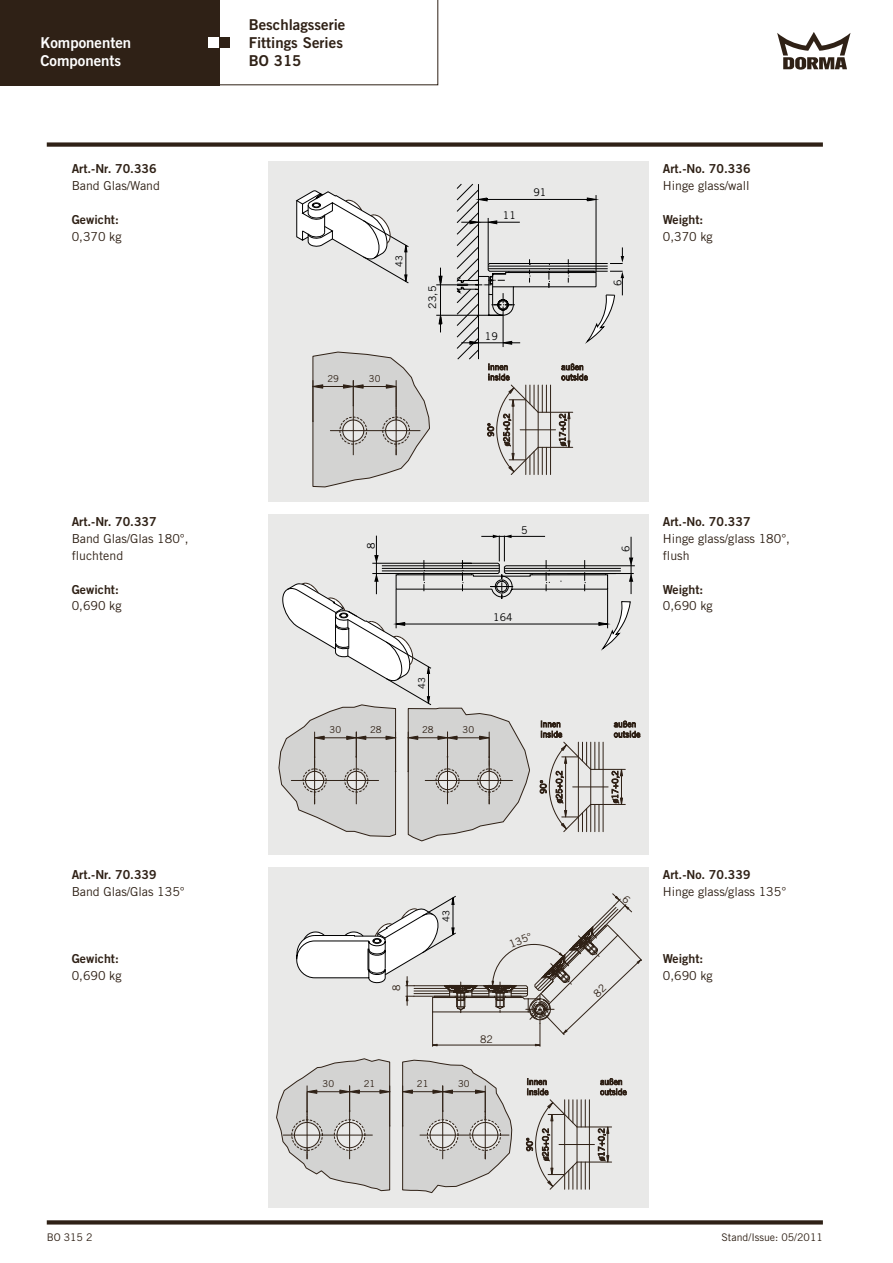
<style>
.page{position:relative;width:893px;height:1263px;background:#fff}
.page>*{position:absolute;margin:0;border:0;box-sizing:border-box;transform-origin:0 0}
.t1{font:15px/18px "Trade Gothic Bold Two";color:#2f2116}
.t2{font:15px/18px "Trade Gothic Bold Two";color:#fff}
.t3{font:12.3px/16.8px "Trade Gothic";color:#2f2116}
.t4{font:12.3px "Trade Gothic Bold Two";color:#2f2116}
.t5{font:10.65px "Trade Gothic";color:#000}
.t6{font:10.5px "Trade Gothic";color:#2f2116}
.t7{font:10.5px "Trade Gothic";color:#000}
.t8{font:9.6px "Trade Gothic";color:#2f2116}
.t9{font:9.6px "Trade Gothic";color:#000}
.t10{font:9.45px "Trade Gothic";color:#2f2116}
.t11{font:8.4px/10.2px "Trade Gothic";color:#2f2116}
</style>
<div class="page">
<div style="left:47px;top:142px;width:776px;height:5px;background:#2f2116"></div>
<div style="left:47px;top:1220px;width:776px;height:5px;background:#2f2116"></div>
<div style="left:268px;top:162px;width:380px;height:340px;background:#e9e9e8"></div>
<div style="left:268px;top:514px;width:380px;height:341px;background:#e9e9e8"></div>
<div style="left:268px;top:867px;width:380px;height:341px;background:#e9e9e8"></div>
<svg style="left:312px;top:352px;width:118px;height:135px"></svg>
<svg style="left:386px;top:420px;width:21px;height:21px"></svg>
<div style="left:385px;top:420px;width:22px;height:22px;border:1px solid #2f2116;border-radius:50%"></div>
<div style="left:382px;top:417px;width:28px;height:27px;border:1px dashed #2f2116;border-radius:50%"></div>
<hr style="left:330px;top:430px;width:90px;height:1px;background:#2f2116">
<hr style="left:396px;top:387px;width:1px;height:68px;background:#2f2116">
<hr style="left:353px;top:405px;width:1px;height:50px;background:#2f2116">
<svg style="left:436px;top:183px;width:188px;height:177px"></svg>
<hr style="left:548px;top:573px;width:86px;height:1px;background:#000">
<hr style="left:549px;top:566px;width:86px;height:1px;background:#000">
<svg style="left:296px;top:190px;width:113px;height:94px"></svg>
<svg style="left:219px;top:0;width:219px;height:85px"></svg>
<div style="left:0;top:0;width:219px;height:85px;background:#2f2116"></div>
<div style="left:208px;top:37px;width:11px;height:11px;background:#fff"></div>
<div style="left:219px;top:37px;width:11px;height:11px;background:#2f2116"></div>
<svg style="left:777px;top:32px;width:73px;height:38px"></svg>
<svg style="left:496px;top:385px;width:77px;height:90px"></svg>
<svg style="left:279px;top:535px;width:354px;height:306px"></svg>
<svg style="left:276px;top:893px;width:366px;height:332px"></svg>
<p class="t2" style="left:40px;top:35px;width:92px">Komponenten<br>Components</p>
<p class="t1" style="left:249px;top:17px;width:98px">Beschlagsserie<br>Fittings Series<br>BO 315</p>
<p class="t4" style="left:72px;top:164px;width:87px">Art.-Nr. 70.336</p>
<p class="t3" style="left:72px;top:178px;width:90px">Band Glas/Wand</p>
<p class="t4" style="left:72px;top:215px;width:49px">Gewicht:</p>
<p class="t3" style="left:72px;top:229px;width:51px">0,370 kg</p>
<p class="t5" style="left:503px;top:211px;width:14px">11</p>
<p class="t5" style="left:533px;top:188px;width:14px">91</p>
<p class="t4" style="left:663px;top:164px;width:89px">Art.-No. 70.336</p>
<p class="t3" style="left:663px;top:178px;width:88px">Hinge glass/wall</p>
<p class="t4" style="left:663px;top:215px;width:42px">Weight:</p>
<p class="t3" style="left:663px;top:229px;width:51px">0,370 kg</p>
<p class="t9" style="left:395px;top:267px;width:13px;rotate:-90deg">43</p>
<p class="t5" style="left:428px;top:309px;width:24px;rotate:-90deg">23,5</p>
<p class="t5" style="left:614px;top:286px;width:8px;rotate:-90deg">6</p>
<p class="t5" style="left:485px;top:332px;width:14px">19</p>
<p class="t8" style="left:327px;top:375px;width:13px">29</p>
<p class="t8" style="left:369px;top:376px;width:13px">30</p>
<p class="t11" style="left:488px;top:363px;width:23px">innen inside</p>
<p class="t11" style="left:561px;top:363px;width:28px">außen outside</p>
<p class="t11" style="left:486px;top:437px;width:12px;rotate:-90deg">90</p>
<p class="t11" style="left:502px;top:446px;width:34px;rotate:-90deg">ø25+0,2</p>
<p class="t11" style="left:558px;top:446px;width:34px;rotate:-90deg">ø17+0,2</p>
<p class="t4" style="left:72px;top:517px;width:87px">Art.-Nr. 70.337</p>
<p class="t3" style="left:72px;top:531px;width:118px">Band Glas/Glas 180°, fluchtend</p>
<p class="t4" style="left:72px;top:585px;width:49px">Gewicht:</p>
<p class="t3" style="left:72px;top:599px;width:51px">0,690 kg</p>
<p class="t7" style="left:367px;top:549px;width:8px;rotate:-90deg">8</p>
<p class="t5" style="left:521px;top:526px;width:8px">5</p>
<p class="t5" style="left:493px;top:613px;width:21px">164</p>
<p class="t7" style="left:622px;top:552px;width:8px;rotate:-90deg">6</p>
<p class="t4" style="left:663px;top:517px;width:89px">Art.-No. 70.337</p>
<p class="t3" style="left:663px;top:531px;width:129px">Hinge glass/glass 180°, flush</p>
<p class="t4" style="left:663px;top:585px;width:42px">Weight:</p>
<p class="t3" style="left:663px;top:599px;width:51px">0,690 kg</p>
<p class="t9" style="left:418px;top:689px;width:13px;rotate:-90deg">43</p>
<p class="t8" style="left:330px;top:726px;width:13px">30</p>
<p class="t8" style="left:370px;top:726px;width:13px">28</p>
<p class="t8" style="left:422px;top:726px;width:13px">28</p>
<p class="t8" style="left:462px;top:726px;width:13px">30</p>
<p class="t11" style="left:540px;top:720px;width:23px">innen inside</p>
<p class="t11" style="left:614px;top:720px;width:28px">außen outside</p>
<p class="t11" style="left:539px;top:794px;width:12px;rotate:-90deg">90</p>
<p class="t11" style="left:555px;top:803px;width:34px;rotate:-90deg">ø25+0,2</p>
<p class="t11" style="left:611px;top:803px;width:34px;rotate:-90deg">ø17+0,2</p>
<p class="t4" style="left:72px;top:870px;width:87px">Art.-Nr. 70.339</p>
<p class="t3" style="left:72px;top:884px;width:115px">Band Glas/Glas 135°</p>
<p class="t4" style="left:663px;top:870px;width:89px">Art.-No. 70.339</p>
<p class="t3" style="left:663px;top:884px;width:125px">Hinge glass/glass 135°</p>
<p class="t9" style="left:443px;top:922px;width:13px;rotate:-90deg">43</p>
<p class="t6" style="left:508px;top:941px;width:25px;rotate:-23deg">135°</p>
<p class="t4" style="left:72px;top:954px;width:49px">Gewicht:</p>
<p class="t3" style="left:72px;top:969px;width:51px">0,690 kg</p>
<p class="t4" style="left:663px;top:954px;width:42px">Weight:</p>
<p class="t3" style="left:663px;top:969px;width:51px">0,690 kg</p>
<p class="t6" style="left:392px;top:991px;width:8px;rotate:-90deg">8</p>
<p class="t6" style="left:480px;top:1036px;width:14px">82</p>
<p class="t10" style="left:323px;top:1080px;width:13px">30</p>
<p class="t10" style="left:364px;top:1080px;width:13px">21</p>
<p class="t10" style="left:417px;top:1080px;width:13px">21</p>
<p class="t10" style="left:458px;top:1080px;width:13px">30</p>
<p class="t11" style="left:527px;top:1077px;width:23px">innen inside</p>
<p class="t11" style="left:600px;top:1077px;width:28px">außen outside</p>
<p class="t11" style="left:525px;top:1151px;width:12px;rotate:-90deg">90</p>
<p class="t11" style="left:541px;top:1161px;width:34px;rotate:-90deg">ø25+0,2</p>
<p class="t11" style="left:597px;top:1161px;width:34px;rotate:-90deg">ø17+0,2</p>
<p class="t6" style="left:47px;top:1234px;width:47px">BO 315 2</p>
<p class="t6" style="left:721px;top:1234px;width:103px">Stand/Issue: 05/2011</p>
</div>
